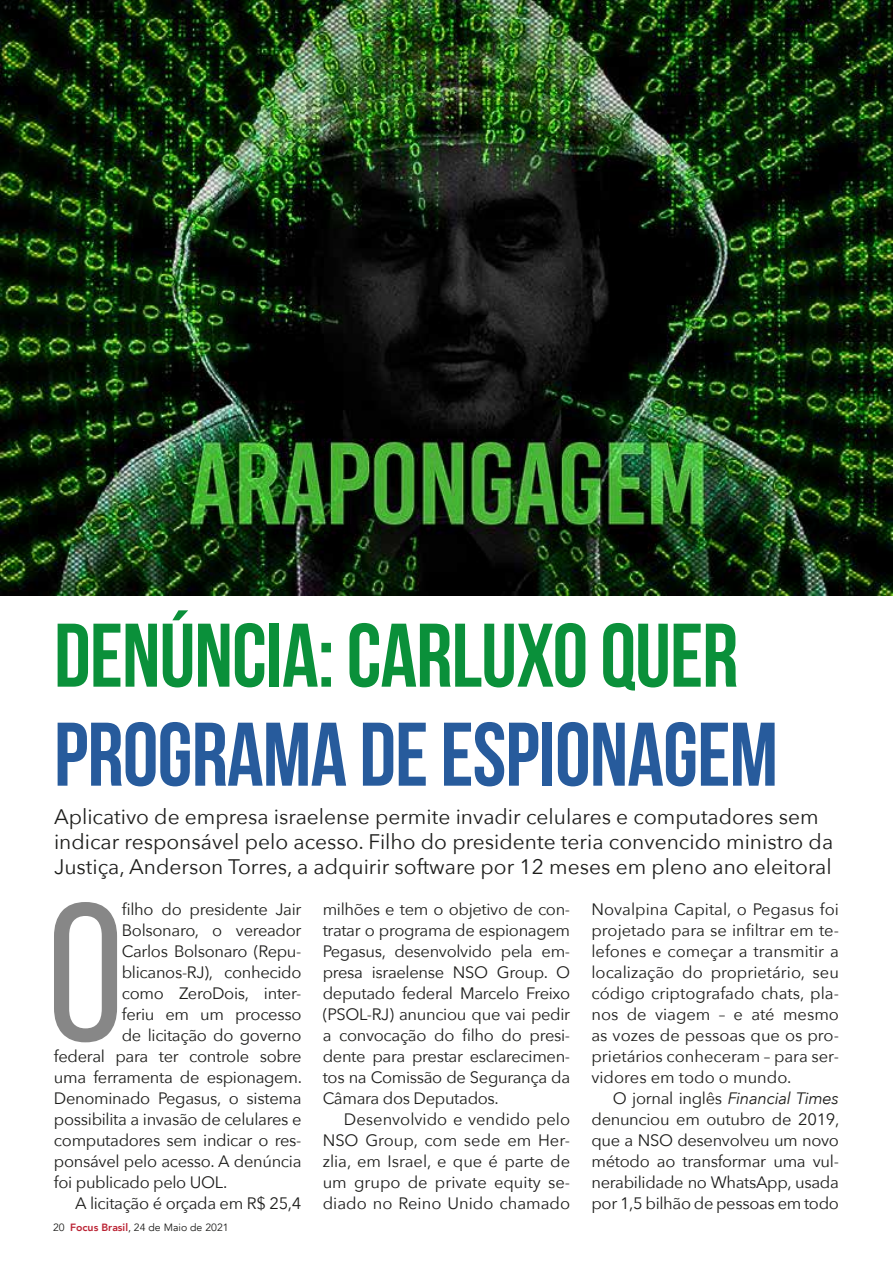
<style>
.page{position:relative;width:893px;height:1263px;background:#fff}
.page>*{position:absolute;margin:0;border:0;box-sizing:border-box;transform-origin:0 0}
.t1{font:196.5px "Bebas Neue";color:#878787}
.t2{font:700 90px "Bebas Neue";letter-spacing:-.01em;color:#0a903a}
.t3{font:700 90px "Bebas Neue";letter-spacing:-.01em;color:#275b9c}
.t4{font:21px/25.2px "Avenir Next";color:#1d1d1b}
.t5{font:16.5px/21px "Avenir Next";letter-spacing:-.02em;color:#1d1d1b;text-align:justify}
.t6{font:10.5px "Avenir";color:#1d1d1b}
.s1{font-style:italic}
.s2{font-weight:800;color:#bb2334}
</style>
<div class="page">
<img style="left:0;top:0;width:893px;height:595px">
<h2 class="t2" style="left:54px;top:606px;width:686px">DENÚNCIA: CARLUXO QUER</h2>
<h2 class="t3" style="left:54px;top:705px;width:726px">PROGRAMA DE ESPIONAGEM</h2>
<p class="t4" style="left:54px;top:803px;width:781px">Aplicativo de empresa israelense permite invadir celulares e computadores sem indicar responsável pelo acesso. Filho do presidente teria convencido ministro da<br>Justiça, Anderson Torres, a adquirir software por 12 meses em pleno ano eleitoral</p>
<h1 class="t1" style="left:47px;top:867px;width:78px">O</h1>
<p class="t5" style="left:122px;top:898px;width:181px">filho do presidente Jair</p>
<p class="t5" style="left:591px;top:898px;width:249px">Novalpina Capital, o Pegasus foi projetado para se infiltrar em te&shy;lefones e começar a transmitir a localização do proprietário, seu código criptografado chats, pla&shy;nos de viagem – e até mesmo as vozes de pessoas que os pro&shy;prietários conheceram – para ser&shy;vidores em todo o mundo.</p>
<p class="t5" style="left:591px;top:1087px;width:249px;text-indent:21px">O jornal inglês <span class="s1">Financial Times </span>denunciou em outubro de 2019, que a NSO desenvolveu um novo método ao transformar uma vul&shy;nerabilidade no WhatsApp, usada por 1,5 bilhão de pessoas em todo</p>
<p class="t5" style="left:323px;top:898px;width:249px">milhões e tem o objetivo de con&shy;tratar o programa de espionagem Pegasus, desenvolvido pela em&shy;presa israelense NSO Group. O deputado federal Marcelo Freixo (PSOL-RJ) anunciou que vai pedir a convocação do filho do presi&shy;dente para prestar esclarecimen&shy;tos na Comissão de Segurança da Câmara dos Deputados.</p>
<p class="t5" style="left:323px;top:1108px;width:249px;text-indent:21px">Desenvolvido e vendido pelo NSO Group, com sede em Her&shy;zlia, em Israel, e que é parte de um grupo de private equity se&shy;diado no Reino Unido chamado</p>
<p class="t5" style="left:122px;top:919px;width:181px">Bolsonaro, o vereador</p>
<p class="t5" style="left:122px;top:940px;width:181px">Carlos Bolsonaro (Repu-</p>
<p class="t5" style="left:122px;top:961px;width:181px">blicanos-RJ), conhecido</p>
<p class="t5" style="left:122px;top:982px;width:181px">como ZeroDois, inter-</p>
<p class="t5" style="left:122px;top:1003px;width:181px">feriu em um processo</p>
<p class="t5" style="left:122px;top:1024px;width:181px">de licitação do governo</p>
<p class="t5" style="left:54px;top:1045px;width:249px">federal para ter controle sobre</p>
<p class="t5" style="left:54px;top:1066px;width:249px">uma ferramenta de espionagem.</p>
<p class="t5" style="left:54px;top:1087px;width:249px">Denominado Pegasus, o sistema</p>
<p class="t5" style="left:54px;top:1108px;width:249px">possibilita a invasão de celulares e</p>
<p class="t5" style="left:54px;top:1129px;width:249px">computadores sem indicar o res-</p>
<p class="t5" style="left:54px;top:1150px;width:249px">ponsável pelo acesso. A denúncia</p>
<p class="t5" style="left:54px;top:1171px;width:175px">foi publicado pelo UOL.</p>
<p class="t5" style="left:75px;top:1192px;width:228px">A licitação é orçada em R$ 25,4</p>
<p class="t6" style="left:53px;top:1221px;width:177px">20 <span class="s2">Focus Brasil</span>, 24 de Maio de 2021</p>
</div>
